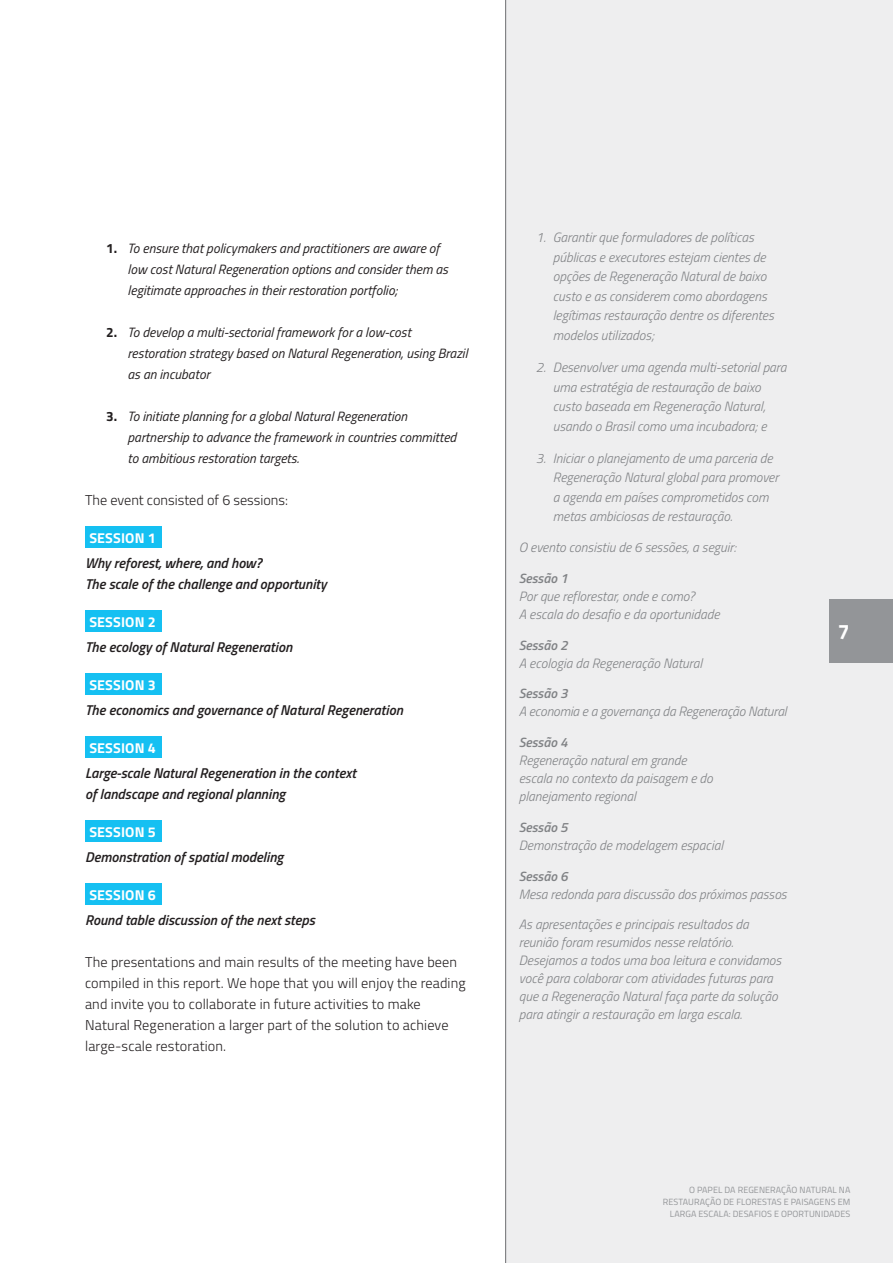
<style>
.page{position:relative;width:893px;height:1263px;background:#fff}
.page>*{position:absolute;margin:0;border:0;box-sizing:border-box;transform-origin:0 0}
.t1{font:700 21px "Titillium";color:#fff}
.t2{font:italic 600 14.25px/21px "Titillium";color:#231f20}
.t3{font:300 14.25px/21px "Titillium";letter-spacing:.01em;color:#231f20}
.t4{font:700 14.25px "Titillium";letter-spacing:.01em;color:#fff}
.t5{font:italic 300 13.5px/19.5px "Titillium";color:#808285}
.t6{font:italic 13.5px/21px "Titillium";color:#231f20}
.t7{font:italic 600 13.5px "Titillium";color:#808285}
.t8{font:9px/12px "Titillium";letter-spacing:.01em;color:#939598;text-align:right}
.s1{font-weight:700;font-style:normal}
</style>
<div class="page">
<div style="left:506px;top:0;width:387px;height:1263px;background:#eeeeef"></div>
<hr style="left:505px;top:0;width:1px;height:1263px;background:#6c6d70">
<div style="left:829px;top:600px;width:64px;height:63px;background:#939598"></div>
<div style="left:85px;top:883px;width:77px;height:21px;background:#15c0f2"></div>
<div style="left:85px;top:820px;width:77px;height:21px;background:#15c0f2"></div>
<div style="left:85px;top:673px;width:77px;height:21px;background:#15c0f2"></div>
<div style="left:85px;top:736px;width:77px;height:21px;background:#15c0f2"></div>
<div style="left:85px;top:610px;width:77px;height:21px;background:#15c0f2"></div>
<div style="left:85px;top:526px;width:77px;height:21px;background:#15c0f2"></div>
<p class="t6" style="left:128px;top:237px;width:322px;text-indent:-21px"><span class="s1">1.</span> To ensure that policymakers and practitioners are aware of low cost Natural Regeneration options and consider them as legitimate approaches in their restoration portfolio;</p>
<p class="t6" style="left:128px;top:321px;width:342px;text-indent:-21px"><span class="s1">2.</span> To develop a multi-sectorial framework for a low-cost restoration strategy based on Natural Regeneration, using Brazil as an incubator</p>
<p class="t6" style="left:128px;top:405px;width:330px;text-indent:-21px"><span class="s1">3.</span> To initiate planning for a global Natural Regeneration partnership to advance the framework in countries committed to ambitious restoration targets.</p>
<p class="t3" style="left:85px;top:489px;width:205px">The event consisted of 6 sessions:</p>
<p class="t4" style="left:89px;top:527px;width:68px">SESSION 1</p>
<p class="t2" style="left:85px;top:552px;width:243px">Why reforest, where, and how?<br>The scale of the challenge and opportunity</p>
<p class="t4" style="left:89px;top:611px;width:68px">SESSION 2</p>
<p class="t2" style="left:85px;top:636px;width:209px">The ecology of Natural Regeneration</p>
<p class="t4" style="left:89px;top:674px;width:68px">SESSION 3</p>
<p class="t2" style="left:85px;top:699px;width:319px">The economics and governance of Natural Regeneration</p>
<p class="t4" style="left:89px;top:737px;width:68px">SESSION 4</p>
<p class="t2" style="left:85px;top:762px;width:273px">Large-scale Natural Regeneration in the context of landscape and regional planning</p>
<p class="t4" style="left:89px;top:821px;width:68px">SESSION 5</p>
<p class="t2" style="left:85px;top:846px;width:200px">Demonstration of spatial modeling</p>
<p class="t4" style="left:89px;top:884px;width:68px">SESSION 6</p>
<p class="t2" style="left:85px;top:909px;width:232px">Round table discussion of the next steps</p>
<p class="t3" style="left:85px;top:951px;width:382px">The presentations and main results of the meeting have been compiled in this report. We hope that you will enjoy the reading and invite you to collaborate in future activities to make Natural Regeneration a larger part of the solution to achieve large-scale restoration.</p>
<p class="t5" style="left:553px;top:227px;width:223px;text-indent:-17px">1. Garantir que formuladores de políticas públicas e executores estejam cientes de opções de Regeneração Natural de baixo custo e as considerem como abordagens legítimas restauração dentre os diferentes modelos utilizados;</p>
<p class="t5" style="left:553px;top:357px;width:235px;text-indent:-17px">2. Desenvolver uma agenda multi-setorial para uma estratégia de restauração de baixo custo baseada em Regeneração Natural, usando o Brasil como uma incubadora; e</p>
<p class="t5" style="left:553px;top:448px;width:227px;text-indent:-17px">3. Iniciar o planejamento de uma parceria de Regeneração Natural global para promover a agenda em países comprometidos com metas ambiciosas de restauração.</p>
<p class="t5" style="left:519px;top:537px;width:219px">O evento consistiu de 6 sessões, a seguir:</p>
<p class="t7" style="left:519px;top:568px;width:50px">Sessão 1</p>
<p class="t5" style="left:519px;top:586px;width:202px;line-height:18px">Por que reflorestar, onde e como?<br>A escala do desafio e da oportunidade</p>
<p class="t7" style="left:519px;top:635px;width:51px">Sessão 2</p>
<p class="t5" style="left:519px;top:652px;width:185px">A ecologia da Regeneração Natural</p>
<p class="t7" style="left:519px;top:683px;width:51px">Sessão 3</p>
<p class="t5" style="left:519px;top:701px;width:269px">A economia e a governança da Regeneração Natural</p>
<p class="t7" style="left:519px;top:732px;width:50px">Sessão 4</p>
<p class="t5" style="left:519px;top:751px;width:196px;line-height:18px">Regeneração natural em grande escala no contexto da paisagem e do planejamento regional</p>
<p class="t7" style="left:519px;top:817px;width:51px">Sessão 5</p>
<p class="t5" style="left:519px;top:835px;width:206px">Demonstração de modelagem espacial</p>
<p class="t7" style="left:519px;top:866px;width:51px">Sessão 6</p>
<p class="t5" style="left:519px;top:883px;width:269px">Mesa redonda para discussão dos próximos passos</p>
<p class="t5" style="left:519px;top:915px;width:264px;line-height:18px">As apresentações e principais resultados da reunião foram resumidos nesse relatório.<br>Desejamos a todos uma boa leitura e convidamos você para colaborar com atividades futuras para que a Regeneração Natural faça parte da solução para atingir a restauração em larga escala.</p>
<h1 class="t1" style="left:838px;top:616px;width:13px">7</h1>
<p class="t8" style="left:663px;top:1183px;width:189px">O PAPEL DA REGENERAÇÃO NATURAL NA<br>RESTAURAÇÃO DE FLORESTAS E PAISAGENS EM<br>LARGA ESCALA: DESAFIOS E OPORTUNIDADES</p>
</div>
